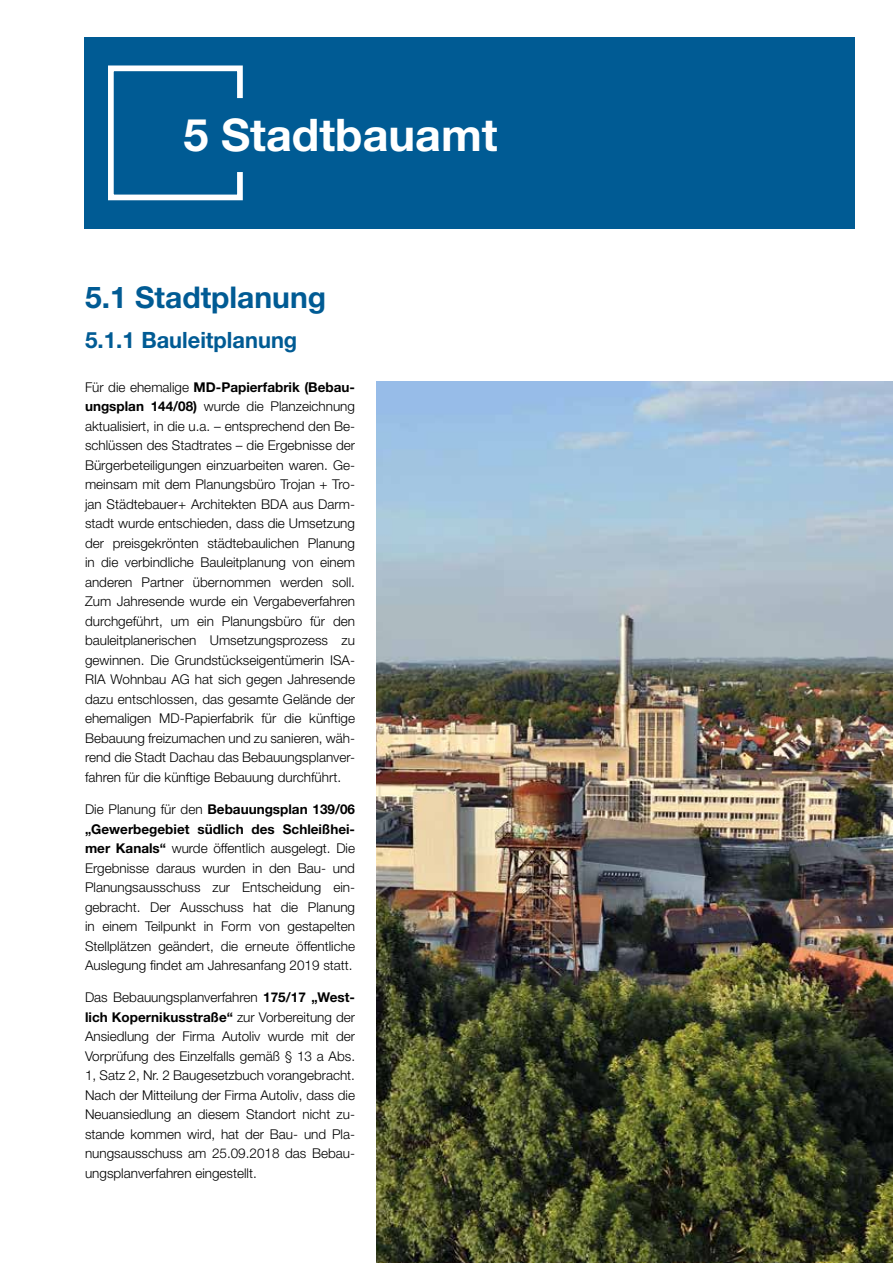
<style>
.page{position:relative;width:893px;height:1263px;background:#fff}
.page>*{position:absolute;margin:0;border:0;box-sizing:border-box;transform-origin:0 0}
.t1{font:700 45px "Helvetica Neue LT Pro";color:#fff}
.t2{font:700 30px "Helvetica Neue LT Pro";color:#005b94}
.t3{font:700 22.5px "Helvetica Neue LT Pro";color:#005b94}
.t4{font:300 13.5px/19.5px "Helvetica Neue LT Pro";color:#000;text-align:justify}
.s1{font-weight:700}
</style>
<div class="page">
<div style="left:84px;top:37px;width:771px;height:192px;background:#005b94"></div>
<img style="left:376px;top:382px;width:517px;height:881px">
<svg style="left:108px;top:65px;width:135px;height:136px"></svg>
<h1 class="t1" style="left:183px;top:107px;width:316px">5 Stadtbauamt</h1>
<h2 class="t2" style="left:85px;top:279px;width:243px">5.1 Stadtplanung</h2>
<h3 class="t3" style="left:85px;top:326px;width:214px">5.1.1 Bauleitplanung</h3>
<p class="t4" style="left:85px;top:377px;width:272px">Für die ehemalige <span class="s1">MD-Papierfabrik (Bebau&shy;ungsplan 144/08)</span> wurde die Planzeichnung aktualisiert, in die u.a. – entsprechend den Be&shy;schlüssen des Stadtrates – die Ergebnisse der Bürgerbeteiligungen einzuarbeiten waren. Ge&shy;meinsam mit dem Planungsbüro Trojan + Tro&shy;jan Städtebauer+ Architekten BDA aus Darm&shy;stadt wurde entschieden, dass die Umsetzung der preisgekrönten städtebaulichen Planung in die verbindliche Bauleitplanung von einem anderen Partner übernommen werden soll.<br>Zum Jahresende wurde ein Vergabeverfahren durchgeführt, um ein Planungsbüro für den bauleitplanerischen Umsetzungsprozess zu gewinnen. Die Grundstückseigentümerin ISA-RIA Wohnbau AG hat sich gegen Jahresende dazu entschlossen, das gesamte Gelände der ehemaligen MD-Papierfabrik für die künftige Bebauung freizumachen und zu sanieren, wäh&shy;rend die Stadt Dachau das Bebauungsplanver&shy;fahren für die künftige Bebauung durchführt.</p>
<p class="t4" style="left:85px;top:799px;width:272px">Die Planung für den <span class="s1">Bebauungsplan 139/06 „Gewerbegebiet südlich des Schleißhei&shy;mer Kanals“</span> wurde öffentlich ausgelegt. Die Ergebnisse daraus wurden in den Bau- und Planungsausschuss zur Entscheidung ein&shy;gebracht. Der Ausschuss hat die Planung in einem Teilpunkt in Form von gestapelten Stellplätzen geändert, die erneute öffentliche Auslegung findet am Jahresanfang 2019 statt.</p>
<p class="t4" style="left:85px;top:987px;width:272px">Das Bebauungsplanverfahren <span class="s1">175/17 „West&shy;lich Kopernikusstraße“</span> zur Vorbereitung der Ansiedlung der Firma Autoliv wurde mit der Vorprüfung des Einzelfalls gemäß § 13 a Abs.<br>1, Satz 2, Nr. 2 Baugesetzbuch vorangebracht.<br>Nach der Mitteilung der Firma Autoliv, dass die Neuansiedlung an diesem Standort nicht zu&shy;stande kommen wird, hat der Bau- und Pla&shy;nungsausschuss am 25.09.2018 das Bebau&shy;ungsplanverfahren eingestellt.</p>
</div>
